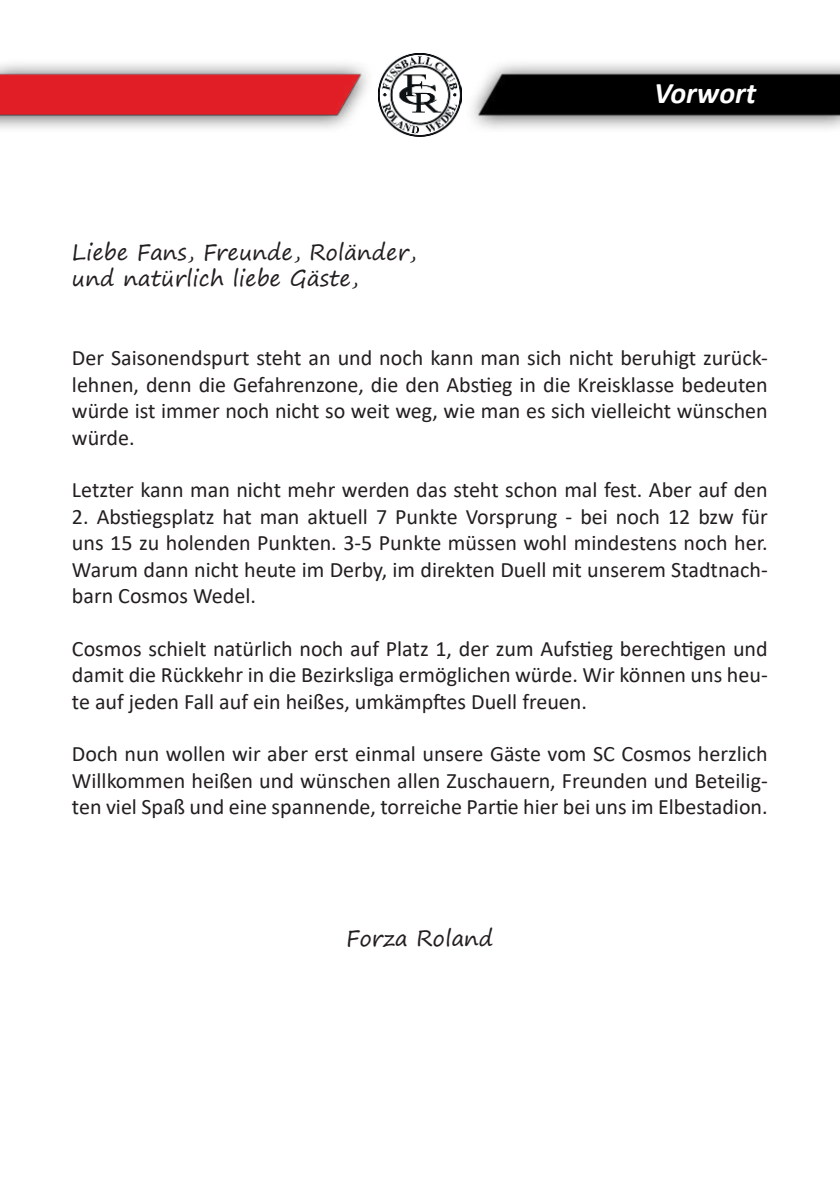
<style>
.page{position:relative;width:840px;height:1191px;background:#fff}
.page>*{position:absolute;margin:0;border:0;box-sizing:border-box;transform-origin:0 0}
.t1{font:italic 700 30px "Calibri";color:#fff}
.t2{font:22px/26.4px "Calibri";color:#231f20;text-align:justify}
.t3{font:22px/26.4px "Segoe Print";color:#231f20}
</style>
<div class="page">
<img style="left:0;top:53px;width:839px;height:84px">
<img style="left:378px;top:54px;width:83px;height:82px">
<p class="t3" style="left:72px;top:240px;width:346px">Liebe Fans, Freunde, Roländer, und natürlich liebe Gäste,</p>
<h1 class="t1" style="left:653px;top:83px;width:104px">Vorwort</h1>
<p class="t2" style="left:72px;top:345px;width:697px">Der Saisonendspurt steht an und noch kann man sich nicht beruhigt zurück&shy;lehnen, denn die Gefahrenzone, die den Abstieg in die Kreisklasse bedeuten würde ist immer noch nicht so weit weg, wie man es sich vielleicht wünschen würde.</p>
<p class="t2" style="left:72px;top:477px;width:697px">Letzter kann man nicht mehr werden das steht schon mal fest. Aber auf den</p>
<p class="t2" style="left:72px;top:503px;width:697px">2. Abstiegsplatz hat man aktuell 7 Punkte Vorsprung - bei noch 12 bzw für uns 15 zu holenden Punkten. 3-5 Punkte müssen wohl mindestens noch her.<br>Warum dann nicht heute im Derby, im direkten Duell mit unserem Stadtnach&shy;barn Cosmos Wedel.</p>
<p class="t2" style="left:72px;top:635px;width:697px">Cosmos schielt natürlich noch auf Platz 1, der zum Aufstieg berechtigen und damit die Rückkehr in die Bezirksliga ermöglichen würde. Wir können uns heu&shy;te auf jeden Fall auf ein heißes, umkämpftes Duell freuen.</p>
<p class="t2" style="left:72px;top:741px;width:697px">Doch nun wollen wir aber erst einmal unsere Gäste vom SC Cosmos herzlich Willkommen heißen und wünschen allen Zuschauern, Freunden und Beteilig&shy;ten viel Spaß und eine spannende, torreiche Partie hier bei uns im Elbestadion.</p>
<p class="t3" style="left:346px;top:927px;width:148px">Forza Roland</p>
</div>
